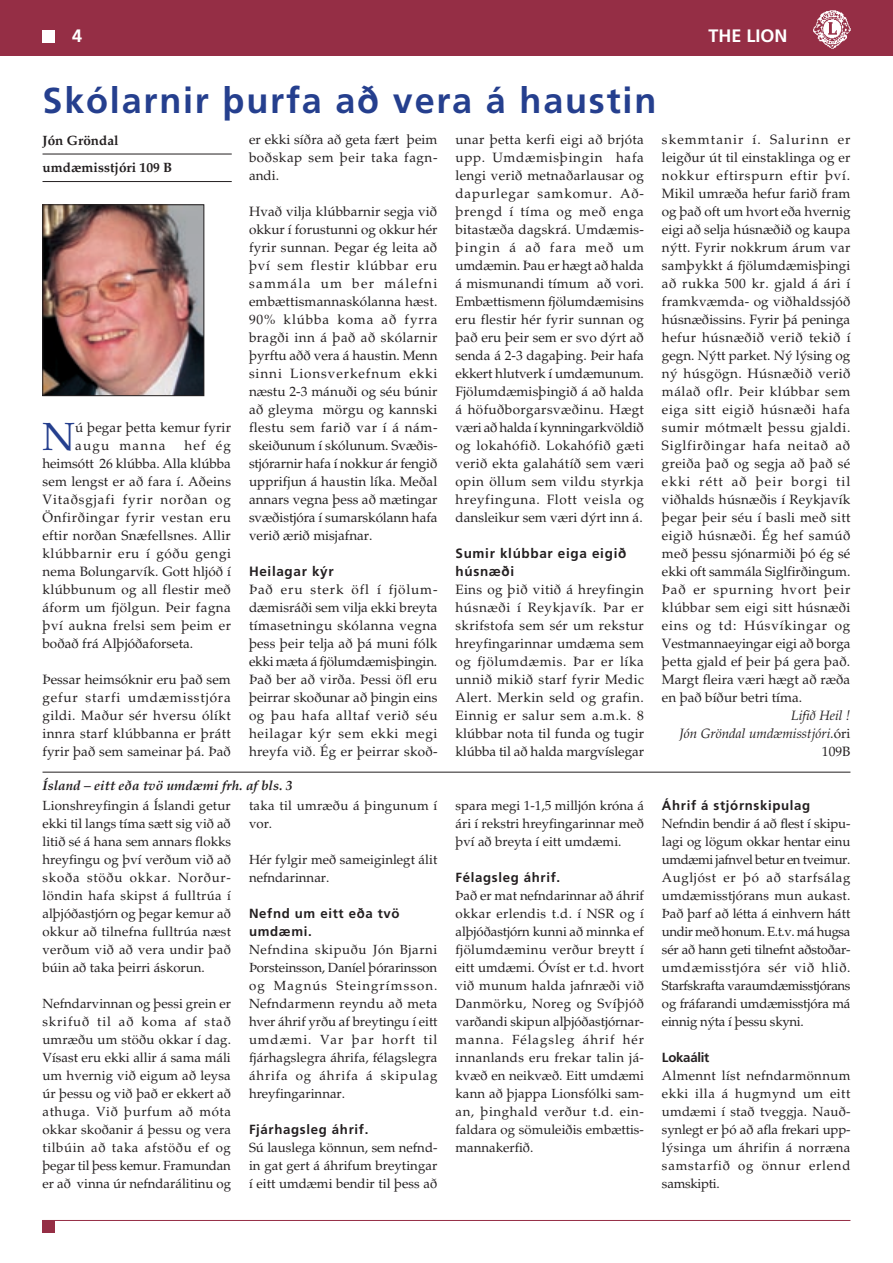
<style>
.page{position:relative;width:893px;height:1263px;background:#fff}
.page>*{position:absolute;margin:0;border:0;box-sizing:border-box;transform-origin:0 0}
.t1{font:39.15px "Palatino";color:#253f8e}
.t2{font:700 36px "Frutiger";letter-spacing:.05em;color:#253f8e}
.t3{font:700 18px "Frutiger";color:#fff}
.t4{font:13.5px/18px "Palatino";letter-spacing:.005em;color:#231f20;text-align:justify}
.t5{font:italic 13.5px/18px "Palatino";color:#231f20;text-align:right}
.t6{font:700 13.5px/18px "Frutiger";letter-spacing:.05em;color:#231f20}
.t7{font:italic 700 13.5px "Palatino";color:#231f20}
.t8{font:700 13.5px/27px "Palatino";color:#231f20}
.t9{font:13.2px/18px "Palatino";color:#231f20;text-align:justify}
.t10{font:700 13.2px/18px "Frutiger";letter-spacing:.05em;color:#231f20}
.t11{font:13.2px/18px "Palatino";letter-spacing:.02em;color:#231f20}
.t12{font:700 13.2px "Frutiger";letter-spacing:-.02em;color:#231f20}
.s1{font-style:normal}
</style>
<div class="page">
<div style="left:0;top:0;width:893px;height:55px;background:#952e45"></div>
<hr style="left:43px;top:1220px;width:807px;height:1px;background:#952e45">
<div style="left:43px;top:1220px;width:12px;height:13px;background:#952e45"></div>
<div style="left:43px;top:30px;width:12px;height:13px;background:#fff"></div>
<img style="left:813px;top:10px;width:38px;height:39px">
<img style="left:45px;top:207px;width:157px;height:187px">
<div style="left:43px;top:205px;width:161px;height:191px;border:1px solid #231f20"></div>
<hr style="left:43px;top:154px;width:189px;height:1px;background:#231f20">
<hr style="left:43px;top:181px;width:189px;height:1px;background:#231f20">
<hr style="left:43px;top:772px;width:807px;height:1px;background:#231f20">
<h3 class="t3" style="left:708px;top:26px;width:81px">THE LION</h3>
<h2 class="t2" style="left:43px;top:79px;width:615px">Skólarnir þurfa að vera á haustin</h2>
<p class="t8" style="left:43px;top:127px;width:131px">Jón Gröndal umdæmisstjóri 109 B</p>
<p class="t4" style="left:249px;top:131px;width:190px">er ekki síðra að geta fært þeim boðskap sem þeir taka fagn&shy;andi.</p>
<p class="t4" style="left:249px;top:203px;width:190px">Hvað vilja klúbbarnir segja við okkur í forustunni og okkur hér fyrir sunnan. Þegar ég leita að því sem flestir klúbbar eru sammála um ber málefni embættismannaskólanna hæst.<br>90% klúbba koma að fyrra bragði inn á það að skólarnir þyrftu aðð vera á haustin. Menn sinni Lionsverkefnum ekki næstu 2-3 mánuði og séu búnir að gleyma mörgu og kannski flestu sem farið var í á nám&shy;skeiðunum í skólunum. Svæðis&shy;stjórarnir hafa í nokkur ár fengið upprifjun á haustin líka. Meðal annars vegna þess að mætingar svæðistjóra í sumarskólann hafa verið ærið misjafnar.</p>
<p class="t6" style="left:249px;top:562px;width:86px">Heilagar kýr</p>
<p class="t4" style="left:249px;top:581px;width:190px">Það eru sterk öfl í fjölum&shy;dæmisráði sem vilja ekki breyta tímasetningu skólanna vegna þess þeir telja að þá muni fólk ekki mæta á fjölumdæmisþingin.<br>Það ber að virða. Þessi öfl eru þeirrar skoðunar að þingin eins og þau hafa alltaf verið séu heilagar kýr sem ekki megi hreyfa við. Ég er þeirrar skoð-</p>
<p class="t4" style="left:455px;top:131px;width:190px">unar þetta kerfi eigi að brjóta upp. Umdæmisþingin hafa lengi verið metnaðarlausar og dapurlegar samkomur. Að&shy;þrengd í tíma og með enga bitastæða dagskrá. Umdæmis&shy;þingin á að fara með um umdæmin. Þau er hægt að halda á mismunandi tímum að vori.<br>Embættismenn fjölumdæmisins eru flestir hér fyrir sunnan og það eru þeir sem er svo dýrt að senda á 2-3 dagaþing. Þeir hafa ekkert hlutverk í umdæmunum.<br>Fjölumdæmisþingið á að halda á höfuðborgarsvæðinu. Hægt væri að halda í kynningarkvöldið og lokahófið. Lokahófið gæti verið ekta galahátíð sem væri opin öllum sem vildu styrkja hreyfinguna. Flott veisla og dansleikur sem væri dýrt inn á.</p>
<p class="t6" style="left:455px;top:544px;width:172px">Sumir klúbbar eiga eigið húsnæði</p>
<p class="t4" style="left:455px;top:581px;width:190px">Eins og þið vitið á hreyfingin húsnæði í Reykjavík. Þar er skrifstofa sem sér um rekstur hreyfingarinnar umdæma sem og fjölumdæmis. Þar er líka unnið mikið starf fyrir Medic Alert. Merkin seld og grafin.<br>Einnig er salur sem a.m.k. 8 klúbbar nota til funda og tugir klúbba til að halda margvíslegar</p>
<h1 class="t1" style="left:43px;top:414px;width:34px">N</h1>
<p class="t4" style="left:75px;top:419px;width:157px">ú þegar þetta kemur fyrir augu manna</p>
<p class="t4" style="left:43px;top:437px;width:190px;text-indent:142px">hef ég heimsótt 26 klúbba. Alla klúbba sem lengst er að fara í. Aðeins Vitaðs-gjafi fyrir norðan og Önfirðingar fyrir vestan eru eftir norðan Snæfells-nes. Allir klúbbarnir eru í góðu gengi nema Bolungarvík. Gott hljóð í klúbbunum og all flestir með áform um fjölgun. Þeir fagna því aukna frelsi sem þeim er boðað frá Alþjóðaforseta.</p>
<p class="t4" style="left:43px;top:671px;width:190px">Þessar heimsóknir eru það sem gefur starfi umdæmisstjóra gildi. Maður sér hversu ólíkt innra starf klúbbanna er þrátt fyrir það sem sameinar þá. Það</p>
<p class="t7" style="left:43px;top:778px;width:252px">Ísland – eitt eða tvö umdæmi frh. af bls. 3</p>
<p class="t9" style="left:43px;top:797px;width:190px">Lionshreyfingin á Íslandi getur ekki til langs tíma sætt sig við að litið sé á hana sem annars flokks hreyfingu og því verðum við að skoða stöðu okkar. Norður&shy;löndin hafa skipst á fulltrúa í alþjóðastjórn og þegar kemur að okkur að tilnefna fulltrúa næst verðum við að vera undir það búin að taka þeirri áskorun.</p>
<p class="t9" style="left:43px;top:995px;width:190px">Nefndarvinnan og þessi grein er skrifuð til að koma af stað umræðu um stöðu okkar í dag.<br>Vísast eru ekki allir á sama máli um hvernig við eigum að leysa úr þessu og við það er ekkert að athuga. Við þurfum að móta okkar skoðanir á þessu og vera tilbúin að taka afstöðu ef og þegar til þess kemur. Fram-undan er að vinna úr nefndar-álitinu og</p>
<p class="t11" style="left:249px;top:797px;width:190px">taka til umræðu á þingunum í vor.</p>
<p class="t9" style="left:249px;top:851px;width:190px">Hér fylgir með sameiginlegt álit nefndarinnar.</p>
<p class="t10" style="left:249px;top:904px;width:152px">Nefnd um eitt eða tvö umdæmi.</p>
<p class="t9" style="left:249px;top:941px;width:190px">Nefndina skipuðu Jón Bjarni Þorsteinsson, Daníel þórarinsson og Magnús Steingrímsson.<br>Nefndarmenn reyndu að meta hver áhrif yrðu af breytingu í eitt umdæmi. Var þar horft til fjárhagslegra áhrifa, félagslegra áhrifa og áhrifa á skipulag hreyfingarinnar.</p>
<p class="t10" style="left:249px;top:1120px;width:121px">Fjárhagsleg áhrif.</p>
<p class="t9" style="left:249px;top:1139px;width:190px">Sú lauslega könnun, sem nefnd&shy;in gat gert á áhrifum breytingar í eitt umdæmi bendir til þess að</p>
<p class="t9" style="left:455px;top:797px;width:190px">spara megi 1-1,5 milljón króna á ári í rekstri hreyfingarinnar með því að breyta í eitt umdæmi.</p>
<p class="t10" style="left:455px;top:868px;width:106px">Félagsleg áhrif.</p>
<p class="t9" style="left:455px;top:887px;width:190px;text-align:left">Það er mat nefndarinnar að áhrif okkar erlendis t.d. í NSR og í alþjóðastjórn kunni að minnka ef fjölumdæminu verður breytt í eitt umdæmi. Óvíst er t.d. hvort við munum halda jafnræði við<br>Danmörku, Noreg og Svíþjóð varðandi skipun alþjóða-stjórnar&shy;manna. Félagsleg áhrif hér innanlands eru frekar talin já&shy;kvæð en neikvæð. Eitt um-dæmi kann að þjappa Lionsfólki sam&shy;an, þing-hald verður t.d. ein&shy;faldara og sömuleiðis emb-ættis--- manna-kerfið.</p>
<p class="t4" style="left:662px;top:131px;width:190px">skemmt-anir í. Salurinn er leigður út til einstaklinga og er nokkur eftirspurn eftir því.<br>Mikil umræða hefur farið fram og það oft um hvort eða hvernig eigi að selja húsnæðið og kaupa nýtt. Fyrir nokkrum árum var samþykkt á fjölumdæmisþingi að rukka 500 kr. gjald á ári í framkvæmda- og viðhaldssjóð húsnæðissins. Fyrir þá peninga hefur húsnæðið verið tekið í gegn. Nýtt parket. Ný lýsing og ný húsgögn. Húsnæðið verið málað oflr. Þeir klúbbar sem eiga sitt eigið húsnæði hafa sumir mótmælt þessu gjaldi.<br>Siglfirðingar hafa neitað að greiða það og segja að það sé ekki rétt að þeir borgi til viðhalds húsnæðis í Reykjavík þegar þeir séu í basli með sitt eigið húsnæði. Ég hef samúð með þessu sjónarmiði þó ég sé ekki oft sammála Siglfirðingum.<br>Það er spurning hvort þeir klúbbar sem eigi sitt húsnæði eins og td: Húsvíkingar og Vestmannaeyingar eigi að borga þetta gjald ef þeir þá gera það.<br>Margt fleira væri hægt að ræða en það bíður betri tíma.</p>
<p class="t5" style="left:679px;top:707px;width:173px">Lifið Heil !<br>Jón Gröndal umdæmisstjóri.<span class="s1">óri<br>109B</span></p>
<p class="t10" style="left:662px;top:796px;width:150px">Áhrif á stjórnskipulag</p>
<p class="t9" style="left:662px;top:815px;width:190px">Nefndin bendir á að flest í skipu&shy;lagi og lögum okkar hent-ar einu umdæmi jafnvel betur en tveimur.<br>Augljóst er þó að starfs-álag umdæmisstjórans mun aukast.<br>Það þarf að létta á ein-hvern hátt undir með honum. E.t.v. má hugsa sér að hann geti tilnefnt aðstoðar&shy;umdæmisstjóra sér við hlið.<br>Starfskrafta varaum-dæmis-stjórans og fráfarandi umdæmis-stjóra má einnig nýta í þessu skyni.</p>
<p class="t12" style="left:662px;top:1050px;width:49px">Lokaálit</p>
<p class="t9" style="left:662px;top:1067px;width:190px">Almennt líst nefndarmönnum ekki illa á hugmynd um eitt umdæmi í stað tveggja. Nauð&shy;synlegt er þó að afla frekari upp&shy;lýsinga um áhrifin á norr-æna samstarfið og önnur erlend samskipti.</p>
</div>
